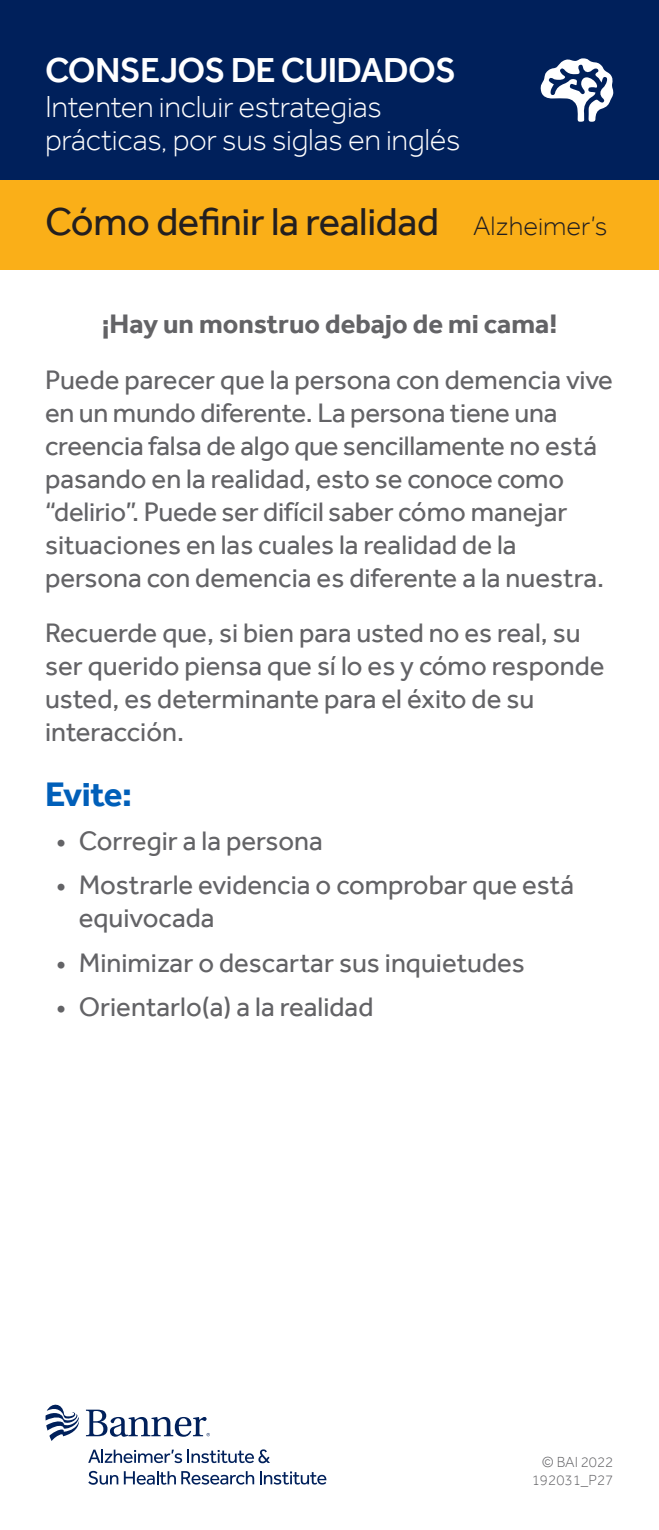
<style>
.page{position:relative;width:659px;height:1530px;background:#fff}
.page>*{position:absolute;margin:0;border:0;box-sizing:border-box;transform-origin:0 0}
.t1{font:40px "Effra";letter-spacing:-.01em;color:#231f20}
.t2{font:500 35.5px "Effra";letter-spacing:-.02em;color:#fff}
.t3{font:700 35px "Effra";letter-spacing:-.02em;color:#005fb9}
.t4{font:300 31.25px/33.8px "Effra";letter-spacing:-.01em;color:#fff}
.t5{font:27.5px/33px "Effra";color:#636366}
.t6{font:700 27.5px "Effra";color:#636366}
.t7{font:300 15px/18px "Effra";color:#636366;text-align:right}
.s1{font-weight:300;font-size:27.5px}
</style>
<div class="page">
<div style="left:0;top:0;width:659px;height:220px;background:#00205b"></div>
<div style="left:0;top:180px;width:659px;height:90px;background:#faaf18"></div>
<svg style="left:541px;top:58px;width:72px;height:64px"></svg>
<svg style="left:46px;top:1405px;width:33px;height:36px"></svg>
<svg style="left:86px;top:1410px;width:124px;height:27px"></svg>
<svg style="left:260px;top:1471px;width:66px;height:14px"></svg>
<svg style="left:88px;top:1471px;width:30px;height:14px"></svg>
<svg style="left:124px;top:1471px;width:130px;height:14px"></svg>
<svg style="left:88px;top:1449px;width:182px;height:14px"></svg>
<p class="t2" style="left:45px;top:49px;width:413px">CONSEJOS DE CUIDADOS</p>
<p class="t4" style="left:45px;top:89px;width:417px">Intenten incluir estrategias prácticas, por sus siglas en inglés</p>
<h1 class="t1" style="left:45px;top:198px;width:564px">Cómo definir la realidad <span class="s1">Alzheimer’s</span></h1>
<p class="t6" style="left:102px;top:308px;width:457px">¡Hay un monstruo debajo de mi cama!</p>
<p class="t5" style="left:45px;top:363px;width:569px">Puede parecer que la persona con demencia vive en un mundo diferente. La persona tiene una creencia falsa de algo que sencillamente no está pasando en la realidad, esto se conoce como “delirio”. Puede ser difícil saber cómo manejar situaciones en las cuales la realidad de la persona con demencia es diferente a la nuestra.</p>
<p class="t5" style="left:45px;top:616px;width:561px">Recuerde que, si bien para usted no es real, su ser querido piensa que sí lo es y cómo responde usted, es determinante para el éxito de su interacción.</p>
<p class="t3" style="left:45px;top:773px;width:89px">Evite:</p>
<p class="t5" style="left:56px;top:824px;width:268px">• Corregir a la persona</p>
<p class="t5" style="left:79px;top:868px;width:497px;text-indent:-22px">• Mostrarle evidencia o comprobar que está equivocada</p>
<p class="t5" style="left:56px;top:946px;width:470px">• Minimizar o descartar sus inquietudes</p>
<p class="t5" style="left:56px;top:990px;width:319px">• Orientarlo(a) a la realidad</p>
<p class="t7" style="left:532px;top:1453px;width:83px">© BAI 2022<br>192031_P27</p>
</div>
